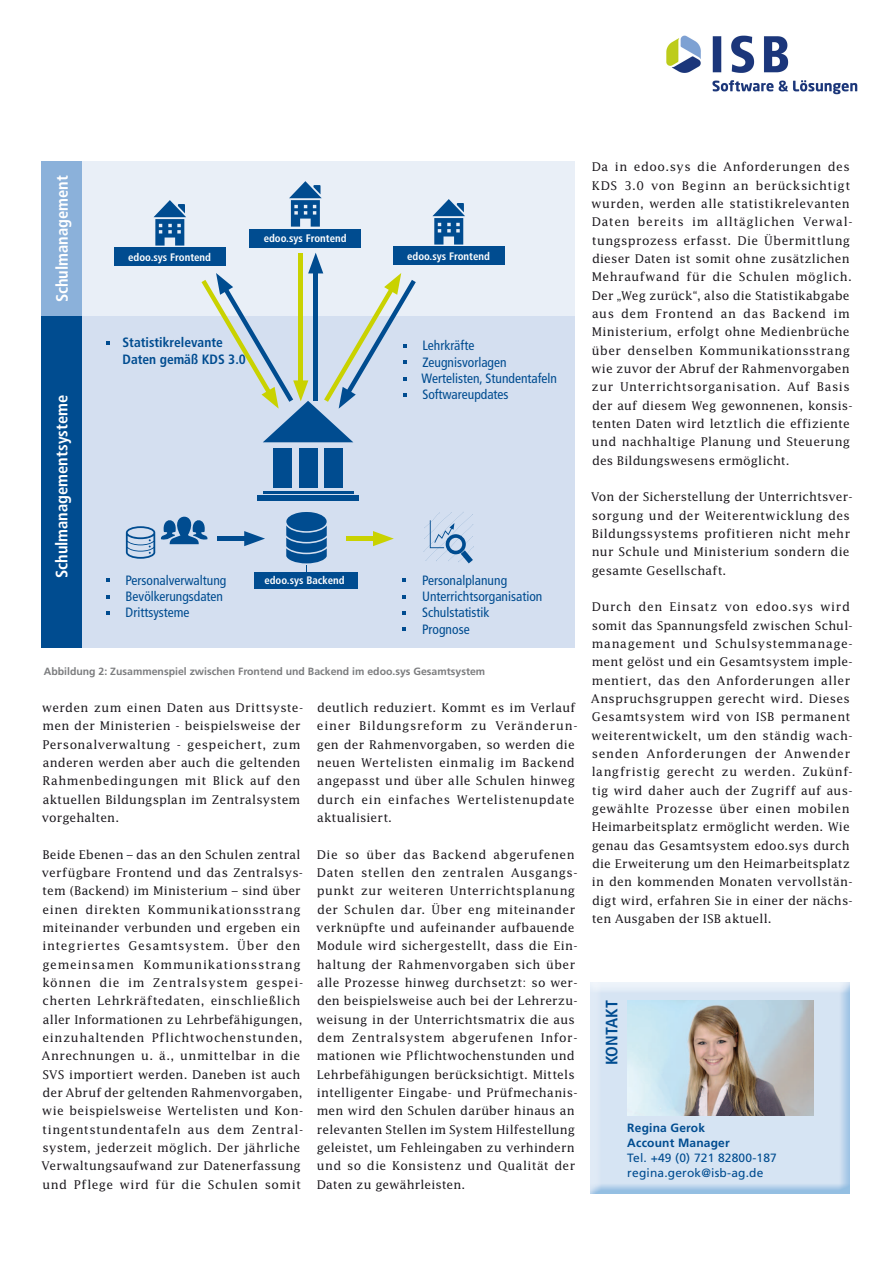
<style>
.page{position:relative;width:893px;height:1263px;background:#fff}
.page>*{position:absolute;margin:0;border:0;box-sizing:border-box;transform-origin:0 0}
.t1{font:700 condensed 16.5px "Frutiger";color:#fff}
.t2{font:700 condensed 16.5px "Frutiger";letter-spacing:.015em;color:#004c90}
.t3{font:condensed 13.5px/16.2px "Frutiger";color:#004c90}
.t4{font:700 condensed 13.5px/16.2px "Frutiger";color:#004c90}
.t5{font:12px/18.3px "Lucida";letter-spacing:.025em;color:#1a171c}
.t6{font:12px/15px "Frutiger";letter-spacing:.015em;color:#004c90}
.t7{font:700 12px/15px "Frutiger";letter-spacing:.015em;color:#004c90}
.t8{font:700 condensed 10.8px "Frutiger";color:#fff}
.t9{font:700 10.5px "Frutiger";color:#7c7d7f}
</style>
<div class="page">
<img style="left:591px;top:983px;width:259px;height:211px">
<img style="left:628px;top:1000px;width:185px;height:116px">
<div style="left:41px;top:162px;width:41px;height:154px;background:#8bb1da"></div>
<div style="left:41px;top:316px;width:41px;height:331px;background:#004c90"></div>
<div style="left:82px;top:316px;width:492px;height:331px;background:#d4dff0"></div>
<div style="left:82px;top:162px;width:492px;height:154px;background:#e9eff7"></div>
<svg style="left:106px;top:341px;width:3px;height:4px"></svg>
<div style="left:273px;top:448px;width:19px;height:40px;background:#004c90"></div>
<div style="left:299px;top:448px;width:18px;height:40px;background:#004c90"></div>
<div style="left:324px;top:448px;width:19px;height:40px;background:#004c90"></div>
<hr style="left:263px;top:491px;width:90px;height:3px;background:#004c90">
<div style="left:257px;top:495px;width:102px;height:6px;background:#004c90"></div>
<div style="left:254px;top:572px;width:104px;height:16px;background:#004c90"></div>
<svg style="left:424px;top:512px;width:50px;height:51px"></svg>
<svg style="left:286px;top:512px;width:41px;height:60px"></svg>
<div style="left:114px;top:248px;width:112px;height:18px;background:#004c90"></div>
<svg style="left:154px;top:200px;width:32px;height:46px"></svg>
<div style="left:249px;top:229px;width:112px;height:18px;background:#004c90"></div>
<svg style="left:289px;top:181px;width:33px;height:46px"></svg>
<div style="left:393px;top:247px;width:112px;height:18px;background:#004c90"></div>
<svg style="left:432px;top:199px;width:33px;height:46px"></svg>
<svg style="left:126px;top:516px;width:82px;height:43px"></svg>
<svg style="left:201px;top:253px;width:215px;height:189px"></svg>
<div style="left:346px;top:536px;width:35px;height:5px;background:#c9d200"></div>
<svg style="left:373px;top:531px;width:21px;height:15px"></svg>
<div style="left:217px;top:536px;width:35px;height:5px;background:#004c90"></div>
<svg style="left:244px;top:531px;width:21px;height:15px"></svg>
<img style="left:666px;top:35px;width:192px;height:60px">
<h1 class="t1" style="left:52px;top:302px;width:129px;rotate:-90deg">Schulmanagement</h1>
<h1 class="t1" style="left:52px;top:578px;width:185px;rotate:-90deg">Schulmanagementsysteme</h1>
<p class="t8" style="left:128px;top:251px;width:84px">edoo.sys Frontend</p>
<p class="t8" style="left:264px;top:232px;width:84px">edoo.sys Frontend</p>
<p class="t4" style="left:122px;top:335px;width:125px">Statistikrelevante<br>Daten gemäß KDS 3.0</p>
<p class="t3" style="left:126px;top:572px;width:102px">Personalverwaltung</p>
<p class="t8" style="left:264px;top:573px;width:82px">edoo.sys Backend</p>
<p class="t3" style="left:126px;top:588px;width:99px">Bevölkerungsdaten<br>Drittsysteme</p>
<p class="t8" style="left:407px;top:250px;width:84px">edoo.sys Frontend</p>
<p class="t3" style="left:422px;top:338px;width:137px">Lehrkräfte<br>Zeugnisvorlagen<br>Wertelisten, Stundentafeln<br>Softwareupdates</p>
<p class="t3" style="left:422px;top:572px;width:122px">Personalplanung<br>Unterrichtsorganisation<br>Schulstatistik<br>Prognose</p>
<p class="t9" style="left:44px;top:666px;width:443px">Abbildung 2: Zusammenspiel zwischen Frontend und Backend im edoo.sys Gesamtsystem</p>
<p class="t5" style="left:42px;top:698px;width:263px">werden zum einen Daten aus Drittsyste&shy;men der Ministerien - beispielsweise der Personalverwaltung - gespeichert, zum anderen werden aber auch die geltenden Rahmenbedingungen mit Blick auf den aktuellen Bildungsplan im Zentralsystem vorgehalten.</p>
<p class="t5" style="left:42px;top:845px;width:263px">Beide Ebenen – das an den Schulen zentral verfügbare Frontend und das Zentralsys&shy;tem (Backend) im Ministerium – sind über einen direkten Kommunikationsstrang miteinander verbunden und ergeben ein integriertes Gesamtsystem. Über den gemeinsamen Kommunikationsstrang können die im Zentralsystem gespei&shy;cherten Lehrkräftedaten, einschließlich aller Informationen zu Lehrbefähigungen, einzuhaltenden Pflichtwochenstunden, Anrechnungen u. ä., unmittelbar in die SVS importiert werden. Daneben ist auch der Abruf der geltenden Rahmenvorgaben, wie beispielsweise Wertelisten und Kon&shy;tingentstundentafeln aus dem Zentral&shy;system, jederzeit möglich. Der jährliche Verwaltungsaufwand zur Datenerfassung und Pflege wird für die Schulen somit</p>
<p class="t5" style="left:317px;top:698px;width:262px">deutlich reduziert. Kommt es im Verlauf einer Bildungsreform zu Veränderun&shy;gen der Rahmenvorgaben, so werden die neuen Wertelisten einmalig im Backend angepasst und über alle Schulen hinweg durch ein einfaches Wertelistenupdate aktualisiert.</p>
<p class="t5" style="left:316px;top:845px;width:263px">Die so über das Backend abgerufenen Daten stellen den zentralen Ausgangs&shy;punkt zur weiteren Unterrichtsplanung der Schulen dar. Über eng miteinander verknüpfte und aufeinander aufbauende Module wird sichergestellt, dass die Ein&shy;haltung der Rahmenvorgaben sich über alle Prozesse hinweg durchsetzt: so wer&shy;den beispielsweise auch bei der Lehrerzu&shy;weisung in der Unterrichtsmatrix die aus dem Zentralsystem abgerufenen Infor&shy;mationen wie Pflichtwochenstunden und Lehrbefähigungen berücksichtigt. Mittels intelligenter Eingabe- und Prüfmechanis&shy;men wird den Schulen darüber hinaus an relevanten Stellen im System Hilfestellung geleistet, um Fehleingaben zu verhindern und so die Konsistenz und Qualität der Daten zu gewährleisten.</p>
<p class="t5" style="left:591px;top:158px;width:263px">Da in edoo.sys die Anforderungen des KDS 3.0 von Beginn an berücksichtigt wurden, werden alle statistikrelevanten Daten bereits im alltäglichen Verwal&shy;tungsprozess erfasst. Die Übermittlung dieser Daten ist somit ohne zusätzlichen Mehraufwand für die Schulen möglich.<br>Der „Weg zurück“, also die Statistikabgabe aus dem Frontend an das Backend im Minis terium, erfolgt ohne Medienbrüche über denselben Kommunikationsstrang wie zuvor der Abruf der Rahmenvorgaben zur Unterrichtsorganisation. Auf Basis der auf diesem Weg gewonnenen, konsis&shy;tenten Daten wird letztlich die effiziente und nachhaltige Planung und Steuerung des Bildungswesens ermöglicht.</p>
<p class="t5" style="left:591px;top:488px;width:263px">Von der Sicherstellung der Unterrichtsver&shy;sorgung und der Weiterentwicklung des Bildungssystems profitieren nicht mehr nur Schule und Ministerium sondern die gesamte Gesellschaft.</p>
<p class="t5" style="left:591px;top:597px;width:263px">Durch den Einsatz von edoo.sys wird somit das Spannungsfeld zwischen Schul&shy;management und Schulsystemmanage&shy;ment gelöst und ein Gesamtsystem imple&shy;mentiert, das den Anforderungen aller Anspruchsgruppen gerecht wird. Dieses Gesamtsystem wird von ISB permanent weiterentwickelt, um den ständig wach&shy;senden Anforderungen der Anwender langfristig gerecht zu werden. Zukünf&shy;tig wird daher auch der Zugriff auf aus&shy;gewählte Prozesse über einen mobilen Heimarbeitsplatz ermöglicht werden. Wie genau das Gesamtsystem edoo.sys durch die Erweiterung um den Heimarbeitsplatz in den kommenden Monaten vervollstän&shy;digt wird, erfahren Sie in einer der nächs&shy;ten Ausgaben der ISB aktuell.</p>
<h1 class="t2" style="left:602px;top:1065px;width:67px;rotate:-90deg">KONTAKT</h1>
<p class="t7" style="left:627px;top:1120px;width:104px">Regina Gerok<br>Account Manager</p>
<p class="t6" style="left:627px;top:1150px;width:151px">Tel. +49 (0) 721 82800-187 regina.gerok@isb-ag.de</p>
</div>
